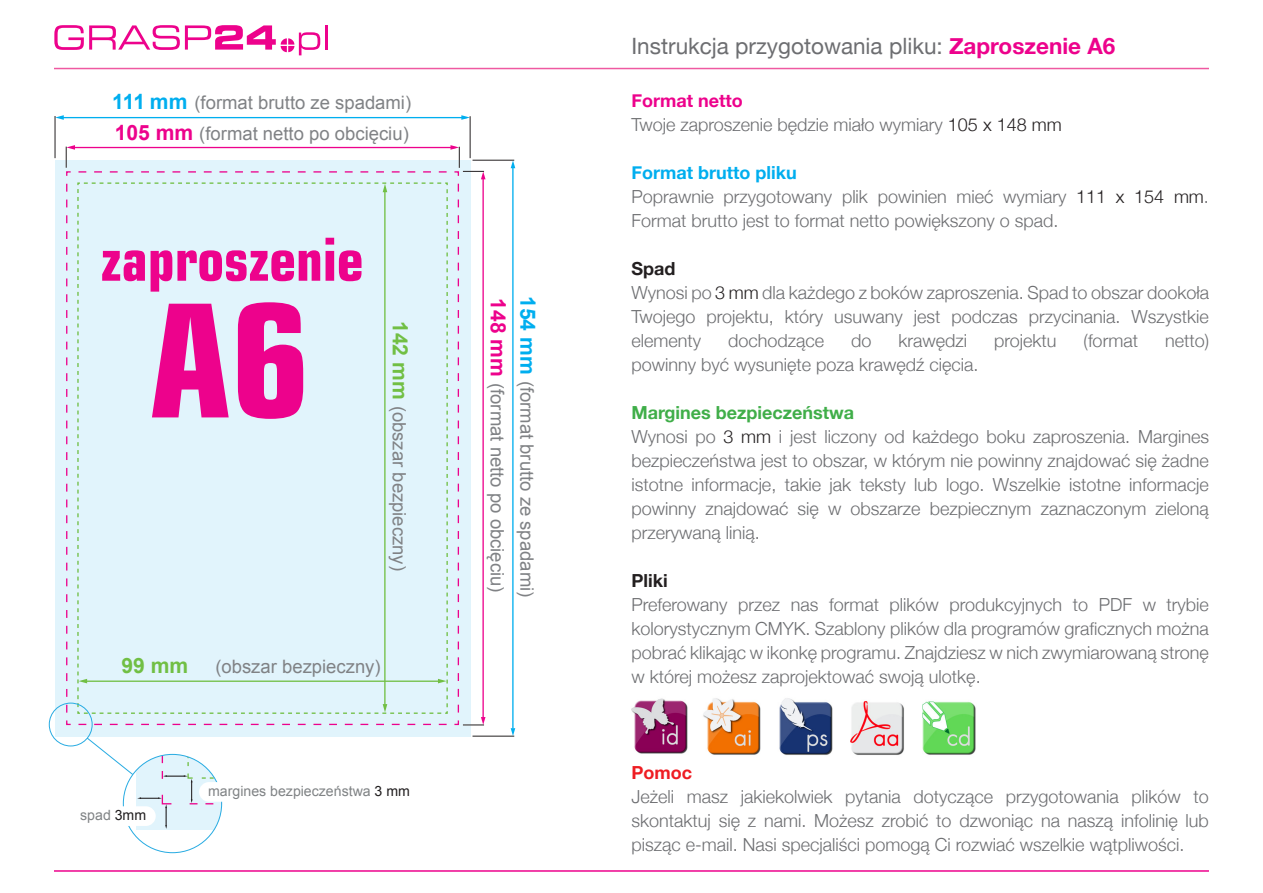
<style>
.page{position:relative;width:1263px;height:893px;background:#fff}
.page>*{position:absolute;margin:0;border:0;box-sizing:border-box;transform-origin:0 0}
.t1{font:700 156.9px "Square 721 Cn EU";color:#ed028c}
.t2{font:700 58.2px "Square 721 Cn EU";color:#ed028c}
.t3{font:22.5px "Helvetica Neue";color:#6d6e71}
.t4{font:700 21.15px "Arial";color:#71bf44}
.t5{font:18.45px/30.5px "Arial";color:#808285}
.t6{font:300 18px/24px "Helvetica Neue";color:#6d6e71;text-align:justify}
.t7{font:700 18px "Helvetica Neue";color:#40ae49}
.t8{font:700 18px "Helvetica Neue";color:#00aeef}
.t9{font:700 18px "Helvetica Neue";color:#ed028c}
.t10{font:700 18px "Helvetica Neue";color:#231f20}
.t11{font:700 18px "Helvetica Neue";color:#ee1d23}
.t12{font:14.1px "Arial";color:#808385}
.s1{font-weight:700;font-size:21.15px;color:#00aeef}
.s2{font-weight:700;font-size:21.15px;color:#ed028c}
.s3{font-weight:700;font-size:21.15px;color:#71bf44}
.s4{color:#201d1e}
.s5{font-weight:700;color:#ed028c}
.s6{color:#231f20}
</style>
<div class="page">
<div style="left:55px;top:160px;width:415px;height:576px;background:#e1f4fc"></div>
<svg style="left:56px;top:115px;width:8px;height:5px"></svg>
<hr style="left:62px;top:117px;width:405px;height:1px;background:#00aeef">
<svg style="left:461px;top:115px;width:9px;height:5px"></svg>
<hr style="left:470px;top:116px;width:1px;height:42px;background:#231f20">
<hr style="left:55px;top:116px;width:1px;height:42px;background:#231f20">
<hr style="left:472px;top:160px;width:42px;height:1px;background:#231f20">
<hr style="left:472px;top:736px;width:42px;height:1px;background:#231f20">
<hr style="left:512px;top:167px;width:1px;height:561px;background:#00aeef">
<svg style="left:511px;top:160px;width:4px;height:8px"></svg>
<svg style="left:511px;top:728px;width:4px;height:8px"></svg>
<svg style="left:66px;top:145px;width:419px;height:581px"></svg>
<div style="left:49px;top:703px;width:44px;height:43px;border:1px solid #27abe2;border-radius:50%"></div>
<svg style="left:86px;top:737px;width:136px;height:96px"></svg>
<hr style="left:325px;top:25px;width:3px;height:25px;background:#ed028c">
<svg style="left:54px;top:25px;width:266px;height:30px"></svg>
<hr style="left:54px;top:68px;width:1155px;height:1px;background:#ef59a1">
<hr style="left:54px;top:870px;width:1155px;height:2px;background:#ed028c">
<img style="left:631px;top:698px;width:345px;height:57px">
<p class="t5" style="left:112px;top:88px;width:300px"><span class="s1">111 mm</span> (format brutto ze spadami)<br><span class="s2">105 mm</span> (format netto po obcięciu)</p>
<h2 class="t2" style="left:101px;top:223px;width:264px">zaproszenie</h2>
<h1 class="t1" style="left:150px;top:261px;width:161px">A6</h1>
<p class="t5" style="left:414px;top:321px;width:251px;rotate:90deg"><span class="s3">142 mm</span> (obszar bezpieczny)</p>
<p class="t4" style="left:121px;top:651px;width:68px">99 mm</p>
<p class="t5" style="left:215px;top:651px;width:167px">(obszar bezpieczny)</p>
<p class="t12" style="left:80px;top:805px;width:67px">spad <span class="s4">3mm</span></p>
<p class="t12" style="left:208px;top:782px;width:203px">margines bezpieczeństwa <span class="s4">3 mm</span></p>
<p class="t5" style="left:542px;top:296px;width:303px;line-height:29.7px;rotate:90deg"><span class="s1">154 mm</span> (format brutto ze spadami)<br><span class="s2">148 mm</span> (format netto po obcięciu)</p>
<p class="t3" style="left:631px;top:27px;width:485px">Instrukcja przygotowania pliku: <span class="s5">Zaproszenie A6</span></p>
<p class="t9" style="left:631px;top:84px;width:113px">Format netto</p>
<p class="t6" style="left:631px;top:111px;width:432px">Twoje zaproszenie będzie miało wymiary <span class="s6">105 x 148 mm</span></p>
<p class="t8" style="left:631px;top:156px;width:167px">Format brutto pliku</p>
<p class="t6" style="left:631px;top:183px;width:579px">Poprawnie przygotowany plik powinien mieć wymiary <span class="s6">111 x 154 mm</span>.<br>Format brutto jest to format netto powiększony o spad.</p>
<p class="t10" style="left:631px;top:252px;width:46px">Spad</p>
<p class="t6" style="left:631px;top:279px;width:579px">Wynosi po <span class="s6">3 mm</span> dla każdego z boków zaproszenia. Spad to obszar dookoła Twojego projektu, który usuwany jest podczas przycinania. Wszystkie elementy</p>
<p class="t6" style="left:728px;top:327px;width:98px">dochodzące</p>
<p class="t6" style="left:851px;top:327px;width:22px">do</p>
<p class="t6" style="left:898px;top:327px;width:70px">krawędzi</p>
<p class="t6" style="left:994px;top:327px;width:64px">projektu</p>
<p class="t6" style="left:1084px;top:327px;width:56px">(format</p>
<p class="t6" style="left:1165px;top:327px;width:46px">netto)</p>
<p class="t6" style="left:631px;top:351px;width:349px">powinny być wysunięte poza krawędź cięcia.</p>
<p class="t7" style="left:631px;top:396px;width:224px">Margines bezpieczeństwa</p>
<p class="t6" style="left:631px;top:423px;width:579px">Wynosi po <span class="s6">3 mm</span> i jest liczony od każdego boku zaproszenia. Margines bezpieczeństwa jest to obszar, w którym nie powinny znajdować się żadne istotne informacje, takie jak teksty lub logo. Wszelkie istotne informacje powinny znajdować się w obszarze bezpiecznym zaznaczonym zieloną przerywaną linią.</p>
<p class="t10" style="left:631px;top:564px;width:38px">Pliki</p>
<p class="t6" style="left:631px;top:591px;width:579px">Preferowany przez nas format plików produkcyjnych to PDF w trybie kolorystycznym CMYK. Szablony plików dla programów graficznych można pobrać klikając w ikonkę programu. Znajdziesz w nich zwymiarowaną stronę w której możesz zaprojektować swoją ulotkę.</p>
<p class="t11" style="left:631px;top:756px;width:62px">Pomoc</p>
<p class="t6" style="left:631px;top:783px;width:579px">Jeżeli masz jakiekolwiek pytania dotyczące przygotowania plików to skontaktuj się z nami. Możesz zrobić to dzwoniąc na naszą infolinię lub pisząc e-mail. Nasi specjaliści pomogą Ci rozwiać wszelkie wątpliwości.</p>
</div>
